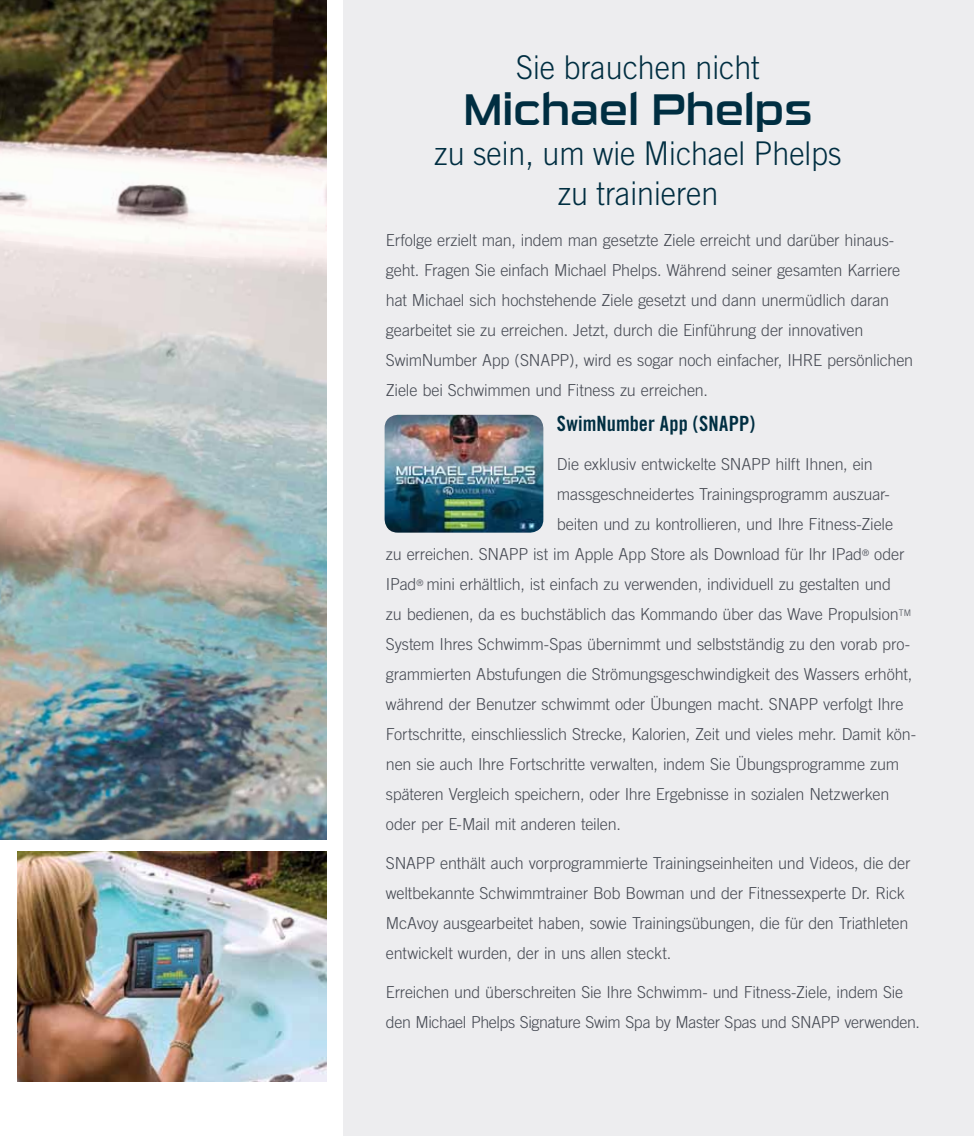
<style>
.page{position:relative;width:974px;height:1136px;background:#fff}
.page>*{position:absolute;margin:0;border:0;box-sizing:border-box;transform-origin:0 0}
.t1{font:44.55px "Sui Generis Rg";color:#002e41;scale:.93 1}
.t2{font:300 32.7px/40.2px "Trade Gothic";color:#002e41;text-align:center;scale:.93 1}
.t3{font:21px "Trade Gothic Bold Cond Twenty";color:#002e41}
.t4{font:300 16.5px/30px "Trade Gothic";letter-spacing:-.015em;color:#464a53}
</style>
<div class="page">
<img style="left:0;top:0;width:326px;height:839px">
<img style="left:18px;top:851px;width:308px;height:230px">
<div style="left:343px;top:0;width:631px;height:1135px;background:#ededef"></div>
<img style="left:384px;top:415px;width:159px;height:117px">
<h2 class="t2" style="left:516px;top:47px;width:263px">Sie brauchen nicht</h2>
<h1 class="t1" style="left:464px;top:84px;width:376px">Michael Phelps</h1>
<h2 class="t2" style="left:434px;top:133px;width:440px">zu sein, um wie Michael Phelps zu trainieren</h2>
<p class="t4" style="left:386px;top:224px;width:529px">Erfolge erzielt man, indem man gesetzte Ziele erreicht und darüber hinaus&shy;geht. Fragen Sie einfach Michael Phelps. Während seiner gesamten Karriere hat Michael sich hochstehende Ziele gesetzt und dann unermüdlich daran gearbeitet sie zu erreichen. Jetzt, durch die Einführung der innovativen SwimNumber App (SNAPP), wird es sogar noch einfacher, IHRE persönlichen Ziele bei Schwimmen und Fitness zu erreichen.</p>
<p class="t3" style="left:557px;top:411px;width:200px">SwimNumber App (SNAPP)</p>
<p class="t4" style="left:557px;top:449px;width:317px">Die exklusiv entwickelte SNAPP hilft Ihnen, ein</p>
<p class="t4" style="left:557px;top:479px;width:334px">massgeschneidertes Trainingsprogramm auszuar-</p>
<p class="t4" style="left:557px;top:509px;width:338px">beiten und zu kontrollieren, und Ihre Fitness-Ziele</p>
<p class="t4" style="left:386px;top:539px;width:520px">zu erreichen. SNAPP ist im Apple App Store als Download für Ihr IPad<sup>®</sup> oder</p>
<p class="t4" style="left:386px;top:569px;width:507px">IPad<sup>®</sup> mini erhältlich, ist einfach zu verwenden, individuell zu gestalten und</p>
<p class="t4" style="left:386px;top:599px;width:526px">zu bedienen, da es buchstäblich das Kommando über das Wave Propulsion<sup>TM</sup></p>
<p class="t4" style="left:386px;top:629px;width:526px">System Ihres Schwimm-Spas übernimmt und selbstständig zu den vorab pro-</p>
<p class="t4" style="left:386px;top:659px;width:528px">grammierten Abstufungen die Strömungsgeschwindigkeit des Wassers erhöht,</p>
<p class="t4" style="left:386px;top:689px;width:519px">während der Benutzer schwimmt oder Übungen macht. SNAPP verfolgt Ihre</p>
<p class="t4" style="left:386px;top:719px;width:532px">Fortschritte, einschliesslich Strecke, Kalorien, Zeit und vieles mehr. Damit kön-</p>
<p class="t4" style="left:386px;top:749px;width:515px">nen sie auch Ihre Fortschritte verwalten, indem Sie Übungsprogramme zum</p>
<p class="t4" style="left:386px;top:779px;width:505px">späteren Vergleich speichern, oder Ihre Ergebnisse in sozialen Netzwerken</p>
<p class="t4" style="left:386px;top:809px;width:236px">oder per E-Mail mit anderen teilen.</p>
<p class="t4" style="left:386px;top:847px;width:526px">SNAPP enthält auch vorprogrammierte Trainingseinheiten und Videos, die der weltbekannte Schwimmtrainer Bob Bowman und der Fitnessexperte Dr. Rick McAvoy ausgearbeitet haben, sowie Trainingsübungen, die für den Triathleten entwickelt wurden, der in uns allen steckt.</p>
<p class="t4" style="left:386px;top:976px;width:535px">Erreichen und überschreiten Sie Ihre Schwimm- und Fitness-Ziele, indem Sie den Michael Phelps Signature Swim Spa by Master Spas und SNAPP verwenden.</p>
</div>
